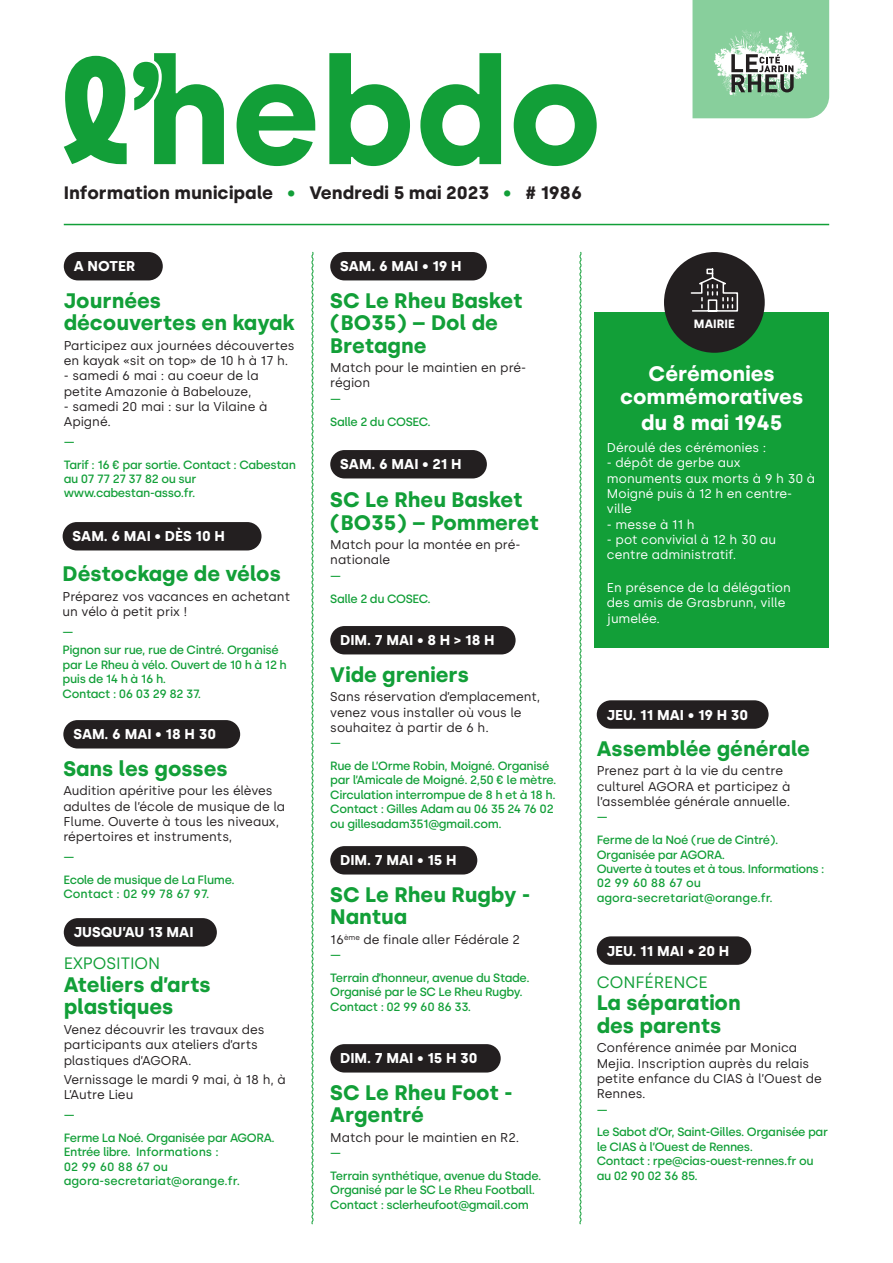
<style>
.page{position:relative;width:893px;height:1263px;background:#fff}
.page>*{position:absolute;margin:0;border:0;box-sizing:border-box;transform-origin:0 0}
.Titre{font:700 21px/22.5px "Silka";color:#129f38}
.Titre_blanc{font:700 21px/22.5px "Silka";color:#fff;text-align:center}
.t1{font:700 18px "Silka";color:#231f20}
.Sur-titre{font:16.5px "Silka";color:#129f38}
.Petite_date{font:700 14.25px "Silka";color:#fff}
.Texte{font:12.75px/15.3px "Silka";color:#231f20}
.Texte__bloc_vert{font:12.75px/15.3px "Silka";color:#fff}
.Infos_supp____rensei{font:500 12px/14.4px "Silka";letter-spacing:-.03em;color:#129f38}
.Texte-2{font:500 12px/14.4px "Silka";letter-spacing:-.03em;color:#129f38}
.t2{font:700 12px "Silka";color:#fff}
.s1{font-weight:400;color:#129f38}
.s2{color:#129f38}
</style>
<div class="page">
<svg style="left:579px;top:251px;width:3px;height:974px"></svg>
<svg style="left:311px;top:251px;width:3px;height:974px"></svg>
<div style="left:64px;top:252px;width:99px;height:28px;background:#231f20;border-radius:14px"></div>
<div style="left:63px;top:720px;width:177px;height:28px;background:#231f20;border-radius:14px"></div>
<div style="left:330px;top:626px;width:186px;height:28px;background:#231f20;border-radius:14px"></div>
<div style="left:330px;top:252px;width:157px;height:28px;background:#231f20;border-radius:14px"></div>
<div style="left:330px;top:450px;width:157px;height:28px;background:#231f20;border-radius:14px"></div>
<div style="left:330px;top:846px;width:147px;height:28px;background:#231f20;border-radius:14px"></div>
<div style="left:330px;top:1044px;width:171px;height:28px;background:#231f20;border-radius:14px"></div>
<div style="left:63px;top:522px;width:198px;height:28px;background:#231f20;border-radius:14px"></div>
<div style="left:597px;top:700px;width:172px;height:29px;background:#231f20;border-radius:14px"></div>
<div style="left:597px;top:936px;width:154px;height:29px;background:#231f20;border-radius:14px"></div>
<div style="left:594px;top:313px;width:235px;height:335px;background:#129f38"></div>
<div style="left:664px;top:252px;width:101px;height:101px;background:#231f20;border-radius:50%"></div>
<svg style="left:690px;top:268px;width:49px;height:44px"></svg>
<div style="left:64px;top:918px;width:153px;height:28px;background:#231f20;border-radius:14px"></div>
<svg style="left:237px;top:84px;width:78px;height:82px"></svg>
<svg style="left:329px;top:53px;width:81px;height:113px"></svg>
<svg style="left:420px;top:53px;width:81px;height:113px"></svg>
<svg style="left:514px;top:84px;width:83px;height:82px"></svg>
<svg style="left:64px;top:53px;width:160px;height:111px"></svg>
<hr style="left:64px;top:224px;width:765px;height:1px;background:#129f38">
<svg style="left:692px;top:0;width:137px;height:118px;background:#92caa2"></svg>
<p class="t1" style="left:64px;top:182px;width:520px">Information municipale <span class="s1">•</span> Vendredi 5 mai 2023 <span class="s2">•</span> # 1986</p>
<p class="Petite_date" style="left:74px;top:258px;width:63px">A NOTER</p>
<p class="Titre" style="left:64px;top:289px;width:99px">Journées</p>
<p class="Titre" style="left:64px;top:311px;width:233px">découvertes en kayak</p>
<p class="Texte" style="left:64px;top:338px;width:232px">Participez aux journées découvertes en kayak «sit on top» de 10 h à 17 h.</p>
<p class="Texte" style="left:64px;top:368px;width:196px">- samedi 6 mai : au coeur de la petite Amazonie à Babelouze,</p>
<p class="Texte" style="left:64px;top:399px;width:205px">- samedi 20 mai : sur la Vilaine à<br>Apigné.</p>
<p class="Texte-2" style="left:64px;top:434px;width:12px">—</p>
<p class="Infos_supp____rensei" style="left:64px;top:457px;width:234px">Tarif : 16 € par sortie. Contact : Cabestan au 07 77 27 37 82 ou sur www.cabestan-asso.fr.</p>
<p class="Petite_date" style="left:73px;top:528px;width:154px">SAM. 6 MAI • DÈS 10 H</p>
<p class="Titre" style="left:63px;top:563px;width:220px">Déstockage de vélos</p>
<p class="Texte" style="left:63px;top:589px;width:229px">Préparez vos vacances en achetant un vélo à petit prix !</p>
<p class="Texte-2" style="left:63px;top:624px;width:12px">—</p>
<p class="Texte-2" style="left:63px;top:643px;width:226px">Pignon sur rue, rue de Cintré. Organisé par Le Rheu à vélo. Ouvert de 10 h à 12 h puis de 14 h à 16 h.<br>Contact : 06 03 29 82 37.</p>
<p class="Petite_date" style="left:73px;top:726px;width:144px">SAM. 6 MAI • 18 H 30</p>
<p class="Titre" style="left:63px;top:757px;width:166px">Sans les gosses</p>
<p class="Texte" style="left:63px;top:783px;width:223px">Audition apéritive pour les élèves adultes de l’école de musique de la Flume. Ouverte à tous les niveaux, répertoires et instruments,</p>
<p class="Texte-2" style="left:63px;top:849px;width:12px">—</p>
<p class="Infos_supp____rensei" style="left:63px;top:872px;width:173px">Ecole de musique de La Flume.<br>Contact : 02 99 78 67 97.</p>
<p class="Petite_date" style="left:74px;top:924px;width:121px">JUSQU’AU 13 MAI</p>
<p class="Sur-titre" style="left:64px;top:954px;width:98px">EXPOSITION</p>
<p class="Titre" style="left:64px;top:973px;width:148px">Ateliers d’arts plastiques</p>
<p class="Texte" style="left:64px;top:1022px;width:202px">Venez découvrir les travaux des participants aux ateliers d’arts plastiques d’AGORA.</p>
<p class="Texte" style="left:64px;top:1072px;width:223px">Vernissage le mardi 9 mai, à 18 h, à<br>L’Autre Lieu</p>
<p class="Texte-2" style="left:64px;top:1107px;width:12px">—</p>
<p class="Infos_supp____rensei" style="left:64px;top:1130px;width:213px">Ferme La Noé. Organisée par AGORA.<br>Entrée libre. Informations :<br>02 99 60 88 67 ou agora-secretariat@orange.fr.</p>
<p class="Petite_date" style="left:340px;top:258px;width:123px">SAM. 6 MAI • 19 H</p>
<p class="Titre" style="left:330px;top:289px;width:194px">SC Le Rheu Basket (BO35) – Dol de<br>Bretagne</p>
<p class="Texte" style="left:330px;top:360px;width:198px">Match pour le maintien en pré&shy;région</p>
<p class="Texte-2" style="left:330px;top:391px;width:12px">—</p>
<p class="Infos_supp____rensei" style="left:330px;top:414px;width:102px">Salle 2 du COSEC.</p>
<p class="Petite_date" style="left:340px;top:456px;width:123px">SAM. 6 MAI • 21 H</p>
<p class="Titre" style="left:330px;top:488px;width:210px">SC Le Rheu Basket (BO35) – Pommeret</p>
<p class="Texte" style="left:330px;top:537px;width:192px">Match pour la montée en pré&shy;nationale</p>
<p class="Texte-2" style="left:330px;top:568px;width:12px">—</p>
<p class="Infos_supp____rensei" style="left:330px;top:591px;width:102px">Salle 2 du COSEC.</p>
<p class="Petite_date" style="left:340px;top:632px;width:156px">DIM. 7 MAI • 8 H &gt; 18 H</p>
<p class="Titre" style="left:330px;top:663px;width:140px">Vide greniers</p>
<p class="Texte" style="left:330px;top:689px;width:211px">Sans réservation d’emplacement, venez vous installer où vous le souhaitez à partir de 6 h.</p>
<p class="Texte-2" style="left:330px;top:736px;width:12px">—</p>
<p class="Infos_supp____rensei" style="left:330px;top:759px;width:228px">Rue de L’Orme Robin, Moigné. Organisé par l’Amicale de Moigné. 2,50 € le mètre.<br>Circulation interrompue de 8 h et à 18 h.<br>Contact : Gilles Adam au 06 35 24 76 02 ou gillesadam351@gmail.com.</p>
<p class="Petite_date" style="left:340px;top:852px;width:118px">DIM. 7 MAI • 15 H</p>
<p class="Titre" style="left:330px;top:883px;width:201px">SC Le Rheu Rugby -<br>Nantua</p>
<p class="Texte" style="left:330px;top:932px;width:191px">16<sup>ème</sup> de finale aller Fédérale 2</p>
<p class="Texte-2" style="left:330px;top:948px;width:12px">—</p>
<p class="Infos_supp____rensei" style="left:330px;top:970px;width:201px">Terrain d’honneur, avenue du Stade.<br>Organisé par le SC Le Rheu Rugby.<br>Contact : 02 99 60 86 33.</p>
<p class="Petite_date" style="left:340px;top:1050px;width:139px">DIM. 7 MAI • 15 H 30</p>
<p class="Titre" style="left:330px;top:1081px;width:184px">SC Le Rheu Foot -<br>Argentré</p>
<p class="Texte" style="left:330px;top:1130px;width:191px">Match pour le maintien en R2.</p>
<p class="Texte-2" style="left:330px;top:1146px;width:12px">—</p>
<p class="Infos_supp____rensei" style="left:330px;top:1168px;width:213px">Terrain synthétique, avenue du Stade.<br>Organisé par le SC Le Rheu Football.<br>Contact : sclerheufoot@gmail.com</p>
<p class="t2" style="left:694px;top:317px;width:42px">MAIRIE</p>
<p class="Titre_blanc" style="left:620px;top:363px;width:185px">Cérémonies commémoratives</p>
<p class="Titre_blanc" style="left:641px;top:412px;width:143px">du 8 mai 1945</p>
<p class="Texte__bloc_vert" style="left:607px;top:440px;width:161px">Déroulé des cérémonies :</p>
<p class="Texte__bloc_vert" style="left:607px;top:455px;width:210px">- dépôt de gerbe aux monuments aux morts à 9 h 30 à<br>Moigné puis à 12 h en centre&shy;ville</p>
<p class="Texte__bloc_vert" style="left:607px;top:516px;width:89px">- messe à 11 h</p>
<p class="Texte__bloc_vert" style="left:607px;top:532px;width:171px">- pot convivial à 12 h 30 au centre administratif.</p>
<p class="Texte__bloc_vert" style="left:607px;top:580px;width:185px">En présence de la délégation des amis de Grasbrunn, ville jumelée.</p>
<p class="Petite_date" style="left:607px;top:706px;width:143px">JEU. 11 MAI • 19 H 30</p>
<p class="Titre" style="left:597px;top:737px;width:215px">Assemblée générale</p>
<p class="Texte" style="left:597px;top:763px;width:195px">Prenez part à la vie du centre culturel AGORA et participez à l’assemblée générale annuelle.</p>
<p class="Texte-2" style="left:597px;top:810px;width:12px">—</p>
<p class="Infos_supp____rensei" style="left:597px;top:833px;width:229px">Ferme de la Noé (rue de Cintré).<br>Organisée par AGORA.<br>Ouverte à toutes et à tous. Informations :<br>02 99 60 88 67 ou agora-secretariat@orange.fr.</p>
<p class="Petite_date" style="left:607px;top:942px;width:124px">JEU. 11 MAI • 20 H</p>
<p class="Sur-titre" style="left:597px;top:972px;width:113px">CONFÉRENCE</p>
<p class="Titre" style="left:597px;top:991px;width:145px">La séparation des parents</p>
<p class="Texte" style="left:597px;top:1040px;width:227px">Conférence animée par Monica<br>Mejia. Inscription auprès du relais petite enfance du CIAS à l’Ouest de<br>Rennes.</p>
<p class="Texte-2" style="left:597px;top:1102px;width:12px">—</p>
<p class="Infos_supp____rensei" style="left:597px;top:1125px;width:233px">Le Sabot d’Or, Saint-Gilles. Organisée par le CIAS à l’Ouest de Rennes.<br>Contact : rpe@cias-ouest-rennes.fr ou au 02 90 02 36 85.</p>
</div>
